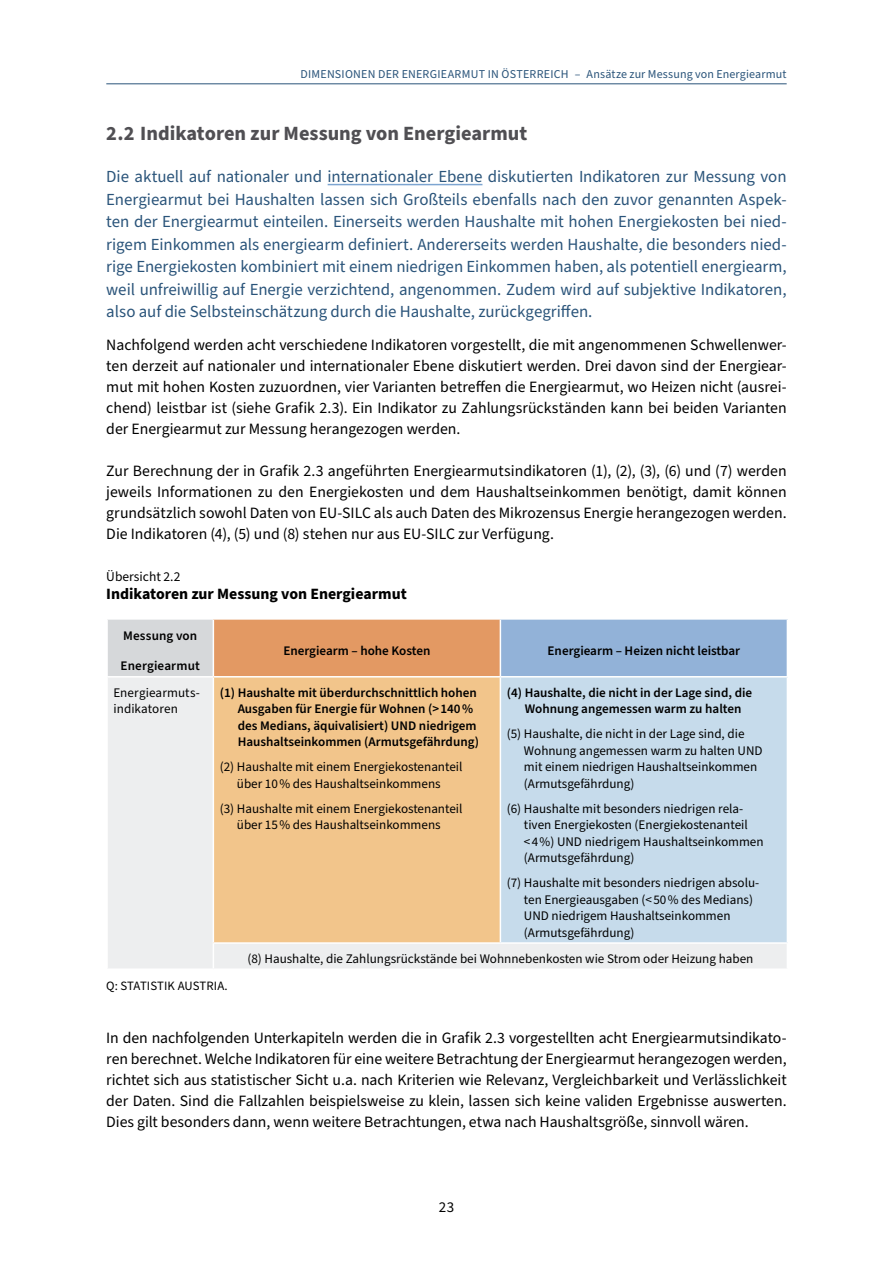
<style>
.page{position:relative;width:893px;height:1263px;background:#fff}
.page>*{position:absolute;margin:0;border:0;box-sizing:border-box;transform-origin:0 0}
.H2-Überschrift_2{font:700 20.25px "Source Sans Pro";color:#504f53}
.Introtext{font:16.8px/22.5px "Source Sans Pro";letter-spacing:-.005em;color:#2a547a;text-align:justify}
.P-Fliesstext{font:15.75px/21px "Source Sans Pro";letter-spacing:-.005em;color:#000;text-align:justify}
.t1{font:700 15.75px "Source Sans Pro";color:#000}
.t2{font:15px "Source Sans Pro";color:#000}
.t3{font:13.5px "Source Sans Pro";color:#000}
.Tabellen_und_Grafiken_Tab_Text_links{font:13.2px/16.5px "Source Sans Pro";color:#000}
.Tabellen_und_Grafiken_Tab_Text_links-2{font:600 13.2px/16.5px "Source Sans Pro";color:#000}
.Tabellen_und_Grafiken_Tab_Kopf{font:600 13.2px "Source Sans Pro";color:#000}
.Tabellen_und_Grafiken_Tab_Vorspalte{font:13.2px/16.5px "Source Sans Pro";letter-spacing:.005em;color:#000}
.Tabellen_und_Grafiken_Tab_Kopf_für_Vorsp{font:600 13.2px "Source Sans Pro";letter-spacing:.01em;color:#000}
.Tabellen_und_Grafiken_FN_Grafik{font:12.75px "Source Sans Pro";letter-spacing:.005em;color:#000}
.t4{font:12px "Source Sans Pro";letter-spacing:.01em;color:#2a547a}
</style>
<div class="page">
<hr style="left:106px;top:83px;width:681px;height:1px;background:#2a547a">
<hr style="left:328px;top:184px;width:154px;height:1px;background:#7da5d1">
<div style="left:107px;top:619px;width:106px;height:58px;background:#d6d8da"></div>
<div style="left:213px;top:619px;width:287px;height:58px;background:#e39963"></div>
<div style="left:500px;top:619px;width:287px;height:58px;background:#92b2d8"></div>
<div style="left:108px;top:678px;width:679px;height:290px;background:#edeeef"></div>
<div style="left:213px;top:677px;width:287px;height:266px;background:#f2c58b"></div>
<div style="left:500px;top:677px;width:287px;height:266px;background:#c6dbeb"></div>
<hr style="left:213px;top:942px;width:287px;height:2px;background:#fff">
<hr style="left:500px;top:942px;width:288px;height:2px;background:#fff">
<hr style="left:213px;top:677px;width:1px;height:265px;background:#fff">
<svg style="left:213px;top:944px;width:1px;height:24px"></svg>
<hr style="left:500px;top:677px;width:1px;height:265px;background:#fff">
<hr style="left:500px;top:618px;width:288px;height:2px;background:#fff">
<hr style="left:500px;top:676px;width:288px;height:1px;background:#fff">
<hr style="left:213px;top:618px;width:287px;height:2px;background:#fff">
<hr style="left:500px;top:620px;width:1px;height:56px;background:#fff">
<hr style="left:213px;top:676px;width:287px;height:1px;background:#fff">
<hr style="left:106px;top:618px;width:107px;height:2px;background:#fff">
<hr style="left:106px;top:620px;width:2px;height:56px;background:#fff">
<hr style="left:213px;top:620px;width:1px;height:56px;background:#fff">
<hr style="left:106px;top:676px;width:107px;height:1px;background:#fff">
<p class="t4" style="left:301px;top:66px;width:16px">Dimensionen</p>
<p class="t4" style="left:378px;top:66px;width:8px">der</p>
<p class="t4" style="left:402px;top:66px;width:15px">Energiearmut</p>
<p class="t4" style="left:488px;top:66px;width:30px">in Österreich</p>
<p class="t4" style="left:575px;top:66px;width:213px">– Ansätze zur Messung von Energiearmut</p>
<h2 class="H2-Überschrift_2" style="left:106px;top:120px;width:423px">2.2 Indikatoren zur Messung von Energiearmut</h2>
<p class="Introtext" style="left:106px;top:166px;width:682px">Die aktuell auf nationaler und internationaler Ebene diskutierten Indikatoren zur Messung von Energiearmut bei Haushalten lassen sich Großteils ebenfalls nach den zuvor genannten Aspek&shy;ten der Energiearmut einteilen. Einerseits werden Haushalte mit hohen Energiekosten bei nied&shy;rigem Einkommen als energiearm definiert. Andererseits werden Haushalte, die besonders nied&shy;rige Energiekosten kombiniert mit einem niedrigen Einkommen haben, als potentiell energiearm, weil unfreiwillig auf Energie verzichtend, angenommen. Zudem wird auf subjektive Indikatoren, also auf die Selbsteinschätzung durch die Haushalte, zurückgegriffen.</p>
<p class="P-Fliesstext" style="left:106px;top:335px;width:682px">Nachfolgend werden acht verschiedene Indikatoren vorgestellt, die mit angenommenen Schwellenwer&shy;ten derzeit auf nationaler und internationaler Ebene diskutiert werden. Drei davon sind der Energiear&shy;mut mit hohen Kosten zuzuordnen, vier Varianten betreffen die Energiearmut, wo Heizen nicht (ausrei&shy;chend) leistbar ist (siehe Grafik 2.3). Ein Indikator zu Zahlungsrückständen kann bei beiden Varianten der Energiearmut zur Messung herangezogen werden.</p>
<p class="P-Fliesstext" style="left:106px;top:461px;width:682px">Zur Berechnung der in Grafik 2.3 angeführten Energiearmutsindikatoren (1), (2), (3), (6) und (7) werden jeweils Informationen zu den Energiekosten und dem Haushaltseinkommen benötigt, damit können grundsätzlich sowohl Daten von EU-SILC als auch Daten des Mikrozensus Energie herangezogen werden.<br>Die Indikatoren (4), (5) und (8) stehen nur aus EU-SILC zur Verfügung.</p>
<p class="t3" style="left:106px;top:568px;width:76px">Übersicht 2.2</p>
<p class="t1" style="left:106px;top:583px;width:302px">Indikatoren zur Messung von Energiearmut</p>
<p class="Tabellen_und_Grafiken_Tab_Kopf_für_Vorsp" style="left:123px;top:626px;width:76px">Messung von</p>
<p class="Tabellen_und_Grafiken_Tab_Kopf_für_Vorsp" style="left:121px;top:656px;width:81px">Energiearmut</p>
<p class="Tabellen_und_Grafiken_Tab_Kopf" style="left:283px;top:641px;width:149px">Energiearm – hohe Kosten</p>
<p class="Tabellen_und_Grafiken_Tab_Kopf" style="left:548px;top:641px;width:194px">Energiearm – Heizen nicht leistbar</p>
<p class="Tabellen_und_Grafiken_Tab_Vorspalte" style="left:113px;top:684px;width:87px">Energiearmuts&shy;indikatoren</p>
<p class="Tabellen_und_Grafiken_Tab_Text_links-2" style="left:238px;top:684px;width:243px;text-indent:-18px">(1) Haushalte mit überdurchschnittlich hohen Ausgaben für Energie für Wohnen (&gt; 140 % des Medians, äquivalisiert) UND niedrigem Haushaltseinkommen (Armutsgefährdung)</p>
<p class="Tabellen_und_Grafiken_Tab_Text_links" style="left:220px;top:759px;width:244px;text-align:center">(2) Haushalte mit einem Energiekostenanteil über 10 % des Haushaltseinkommens</p>
<p class="Tabellen_und_Grafiken_Tab_Text_links" style="left:220px;top:800px;width:244px;text-align:center">(3) Haushalte mit einem Energiekostenanteil über 15 % des Haushaltseinkommens</p>
<p class="Tabellen_und_Grafiken_Tab_Text_links-2" style="left:507px;top:684px;width:247px;text-align:center">(4) Haushalte, die nicht in der Lage sind, die<br>Wohnung angemessen warm zu halten</p>
<p class="Tabellen_und_Grafiken_Tab_Text_links" style="left:524px;top:726px;width:240px;text-indent:-17px">(5) Haushalte, die nicht in der Lage sind, die Wohnung angemessen warm zu halten UND mit einem niedrigen Haushaltseinkommen (Armutsgefährdung)</p>
<p class="Tabellen_und_Grafiken_Tab_Text_links" style="left:524px;top:800px;width:241px;text-indent:-17px">(6) Haushalte mit besonders niedrigen rela&shy;tiven Energiekosten (Energiekostenanteil<br>&lt; 4 %) UND niedrigem Haushaltseinkommen (Armutsgefährdung)</p>
<p class="Tabellen_und_Grafiken_Tab_Text_links" style="left:524px;top:875px;width:237px;text-indent:-17px">(7) Haushalte mit besonders niedrigen absolu&shy;ten Energieausgaben (&lt; 50 % des Medians)<br>UND niedrigem Haushaltseinkommen (Armutsgefährdung)</p>
<p class="Tabellen_und_Grafiken_Tab_Text_links" style="left:247px;top:951px;width:508px">(8) Haushalte, die Zahlungsrückstände bei Wohnnebenkosten wie Strom oder Heizung haben</p>
<p class="Tabellen_und_Grafiken_FN_Grafik" style="left:106px;top:977px;width:123px">Q: STATISTIK AUSTRIA.</p>
<p class="P-Fliesstext" style="left:106px;top:1028px;width:682px">In den nachfolgenden Unterkapiteln werden die in Grafik 2.3 vorgestellten acht Energiearmutsindikato&shy;ren berechnet. Welche Indikatoren für eine weitere Betrachtung der Energiearmut herangezogen werden, richtet sich aus statistischer Sicht u.a. nach Kriterien wie Relevanz, Vergleichbarkeit und Verlässlichkeit der Daten. Sind die Fallzahlen beispielsweise zu klein, lassen sich keine validen Ergebnisse auswerten.<br>Dies gilt besonders dann, wenn weitere Betrachtungen, etwa nach Haushaltsgröße, sinnvoll wären.</p>
<p class="t2" style="left:439px;top:1197px;width:17px">23</p>
</div>
